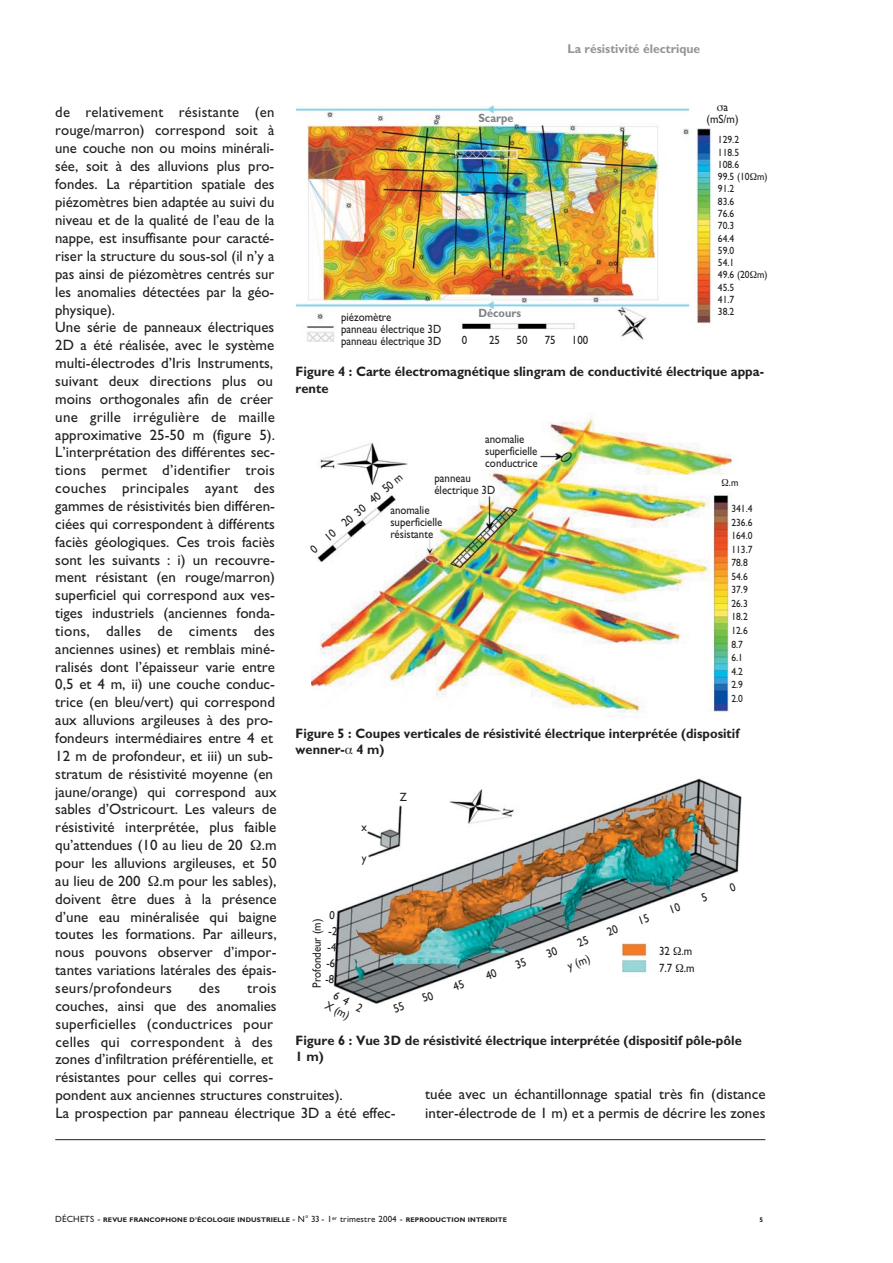
<style>
.page{position:relative;width:893px;height:1263px;background:#fff}
.page>*{position:absolute;margin:0;border:0;box-sizing:border-box;transform-origin:0 0}
.t1{font:15px/17.9px "Gill Sans";color:#231f20}
.t2{font:700 13.65px/16.5px "Gill Sans";color:#231f20;scale:.95 1}
.t3{font:700 13.65px/16.5px "Gill Sans";color:#231f20;scale:.94 1}
.t4{font:700 12.75px "Gill Sans";color:#939598;scale:.95 1}
.t5{font:12px/12px "Gill Sans";color:#231f20;scale:.91 1}
.t6{font:700 12px "Gill Sans";color:#808285;scale:.91 1}
.t7{font:10.5px/12.3px "Gill Sans";color:#231f20;scale:.91 1}
.t8{font:700 6.75px "Gill Sans";letter-spacing:.015em;color:#231f20}
.s1{font-weight:400;font-size:9px}
</style>
<div class="page">
<hr style="left:55px;top:1139px;width:710px;height:1px;background:#231f20">
<img style="left:297px;top:106px;width:415px;height:236px">
<img style="left:311px;top:415px;width:422px;height:298px">
<img style="left:333px;top:778px;width:409px;height:226px">
<svg style="left:674px;top:946px;width:7px;height:8px"></svg>
<svg style="left:676px;top:963px;width:7px;height:8px"></svg>
<svg style="left:722px;top:479px;width:6px;height:7px"></svg>
<svg style="left:333px;top:991px;width:31px;height:13px"></svg>
<svg style="left:393px;top:1001px;width:12px;height:3px"></svg>
<svg style="left:422px;top:991px;width:12px;height:11px"></svg>
<svg style="left:452px;top:980px;width:13px;height:11px"></svg>
<svg style="left:485px;top:968px;width:12px;height:11px"></svg>
<svg style="left:515px;top:958px;width:12px;height:11px"></svg>
<svg style="left:546px;top:946px;width:12px;height:12px"></svg>
<svg style="left:577px;top:935px;width:12px;height:11px"></svg>
<svg style="left:606px;top:925px;width:13px;height:11px"></svg>
<svg style="left:639px;top:914px;width:11px;height:10px"></svg>
<svg style="left:670px;top:902px;width:11px;height:11px"></svg>
<svg style="left:701px;top:893px;width:7px;height:9px"></svg>
<svg style="left:729px;top:882px;width:7px;height:10px"></svg>
<p class="t4" style="left:567px;top:44px;width:141px">La résistivité électrique</p>
<p class="t5" style="left:707px;top:103px;width:37px;text-align:center">a (mS/m)</p>
<p class="t7" style="left:718px;top:135px;width:56px">129.2<br>118.5<br>108.6<br>99.5 (10 m)<br>91.2<br>83.6<br>76.6<br>70.3<br>64.4<br>59.0<br>54.1<br>49.6 (20 m)<br>45.5<br>41.7<br>38.2</p>
<p class="t1" style="left:55px;top:104px;width:223px">de relativement résistante (en rouge/marron) correspond soit à une couche non ou moins minérali&shy;sée, soit à des alluvions plus pro&shy;fondes. La répartition spatiale des piézomètres bien adaptée au suivi du niveau et de la qualité de l’eau de la nappe, est insuffisante pour caracté&shy;riser la structure du sous-sol (il n’y a pas ainsi de piézomètres centrés sur les anomalies détectées par la géo&shy;physique).<br>Une série de panneaux électriques 2D a été réalisée, avec le système multi-électrodes d’Iris Instruments, suivant deux directions plus ou moins orthogonales afin de créer une grille irrégulière de maille approximative 25-50 m (figure 5).<br>L’interprétation des différentes sec&shy;tions permet d’identifier trois couches principales ayant des gammes de résistivités bien différen&shy;ciées qui correspondent à différents faciès géologiques. Ces trois faciès sont les suivants : i) un recouvre&shy;ment résistant (en rouge/marron) superficiel qui correspond aux ves&shy;tiges industriels (anciennes fonda&shy;tions, dalles de ciments des anciennes usines) et remblais miné&shy;ralisés dont l’épaisseur varie entre 0,5 et 4 m, ii) une couche conduc&shy;trice (en bleu/vert) qui correspond aux alluvions argileuses à des pro&shy;fondeurs intermédiaires entre 4 et 12 m de profondeur, et iii) un sub&shy;stratum de résistivité moyenne (en jaune/orange) qui correspond aux sables d’Ostricourt. Les valeurs de résistivité interprétée, plus faible qu’attendues (10 au lieu de 20</p>
<p class="t6" style="left:478px;top:114px;width:40px">Scarpe</p>
<p class="t6" style="left:478px;top:309px;width:48px">Décours</p>
<p class="t5" style="left:341px;top:312px;width:112px">piézomètre<br>panneau électrique 3D panneau électrique 3D</p>
<p class="t5" style="left:462px;top:335px;width:8px">0</p>
<p class="t5" style="left:489px;top:335px;width:13px">25</p>
<p class="t5" style="left:517px;top:335px;width:14px">50</p>
<p class="t5" style="left:545px;top:335px;width:13px">75</p>
<p class="t5" style="left:572px;top:335px;width:19px">100</p>
<p class="t2" style="left:296px;top:365px;width:495px">Figure 4 : Carte électromagnétique slingram de conductivité électrique appa&shy;rente</p>
<p class="t5" style="left:485px;top:434px;width:59px">anomalie superficielle conductrice</p>
<p class="t5" style="left:309px;top:547px;width:129px;rotate:-40deg">0 10 20 30 40 50 m</p>
<p class="t5" style="left:434px;top:473px;width:68px">panneau électrique 3D</p>
<p class="t7" style="left:729px;top:478px;width:12px">.m</p>
<p class="t7" style="left:731px;top:503px;width:25px;line-height:13.5px">341.4<br>236.6<br>164.0<br>113.7<br>78.8<br>54.6<br>37.9<br>26.3<br>18.2<br>12.6<br>8.7<br>6.1<br>4.2<br>2.9<br>2.0</p>
<p class="t5" style="left:390px;top:505px;width:59px">anomalie superficielle résistante</p>
<p class="t3" style="left:296px;top:726px;width:473px">Figure 5 : Coupes verticales de résistivité électrique interprétée (dispositif wenner- 4 m)</p>
<p class="t5" style="left:400px;top:793px;width:9px">Z</p>
<p class="t5" style="left:361px;top:822px;width:7px">x</p>
<p class="t5" style="left:362px;top:853px;width:7px">y</p>
<p class="t1" style="left:55px;top:838px;width:223px;text-align:justify;text-indent:206px">.m pour les alluvions argileuses, et 50 au lieu de 200</p>
<p class="t1" style="left:55px;top:873px;width:223px;text-align:justify;text-indent:104px">.m pour les sables), doivent être dues à la présence d’une eau minéralisée qui baigne toutes les formations. Par ailleurs, nous pouvons observer d’impor&shy;tantes variations latérales des épais&shy;seurs/profondeurs</p>
<p class="t5" style="left:312px;top:988px;width:78px;rotate:-90deg">Profondeur (m)</p>
<p class="t5" style="left:330px;top:909px;width:12px;line-height:15.9px;rotate:4deg">0 -2 -4 -6 -8</p>
<p class="t5" style="left:328px;top:1000px;width:30px;rotate:28deg">X (m)</p>
<p class="t5" style="left:566px;top:962px;width:27px;rotate:-20deg">y (m)</p>
<p class="t5" style="left:659px;top:943px;width:41px;line-height:17.1px">32 .m<br>7.7 .m</p>
<p class="t1" style="left:199px;top:981px;width:23px">des</p>
<p class="t1" style="left:55px;top:981px;width:342px;text-indent:192px">trois<br>couches, ainsi que des anomalies<br>superficielles (conductrices pour<br>celles qui correspondent à des<br>zones d’infiltration préférentielle, et<br>résistantes pour celles qui corres-<br>pondent aux anciennes structures construites).<br>La prospection par panneau électrique 3D a été effec-</p>
<p class="t2" style="left:296px;top:1033px;width:471px">Figure 6 : Vue 3D de résistivité électrique interprétée (dispositif pôle-pôle<br>1 m)</p>
<p class="t1" style="left:425px;top:1087px;width:342px;line-height:18.3px">tuée avec un échantillonnage spatial très fin (distance inter-électrode de 1 m) et a permis de décrire les zones</p>
<p class="t8" style="left:55px;top:1218px;width:453px"><span class="s1">DÉCHETS -</span> REVUE FRANCOPHONE D’ÉCOLOGIE INDUSTRIELLE <span class="s1">- N° 33 - 1</span><sup>er</sup> <span class="s1">trimestre 2004 -</span> REPRODUCTION INTERDITE</p>
<p class="t8" style="left:760px;top:1218px;width:5px">5</p>
</div>
